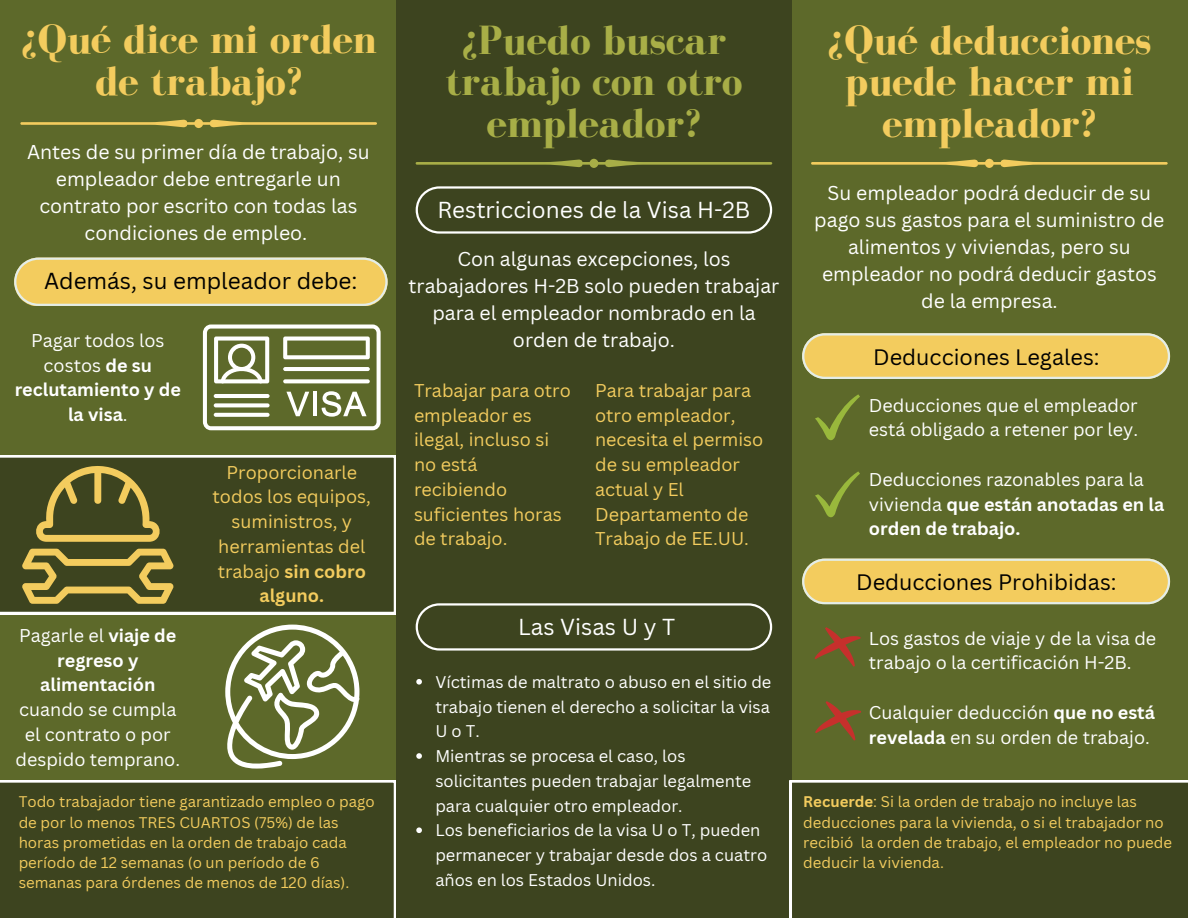
<style>
.page{position:relative;width:1188px;height:918px;background:#5d692a}
.page>*{position:absolute;margin:0;border:0;box-sizing:border-box;transform-origin:0 0}
.t1{font:700 42px/41.7px "Bodoni FLF";color:#f3cc5e;text-align:center}
.t2{font:700 42px/41.7px "Bodoni FLF";color:#a8ae47;text-align:center}
.t3{font:22.5px "Canva Sans";color:#fff}
.t4{font:22.5px "Canva Sans";color:#000}
.t5{font:21.75px "Canva Sans";color:#000}
.t6{font:19.5px/27px "Canva Sans";color:#fff;text-align:center}
.t7{font:18px/24.8px "Canva Sans";color:#fff}
.t8{font:18px/24.8px "Canva Sans";color:#f3cc5e}
.t9{font:700 18px/24.8px "Canva Sans";color:#fff;text-align:center}
.t10{font:16.5px/24.8px "Canva Sans";color:#fff}
.t11{font:15px/20.2px "Canva Sans";color:#f3cc5e}
.s1{font-weight:400}
.s2{font-weight:700}
</style>
<div class="page">
<div style="left:396px;top:0;width:396px;height:918px;background:#3d441f"></div>
<div style="left:0;top:455px;width:396px;height:159px;background:#3d441f"></div>
<div style="left:0;top:780px;width:396px;height:138px;background:#3d441f"></div>
<svg style="left:20px;top:119px;width:357px;height:9px"></svg>
<svg style="left:811px;top:159px;width:357px;height:9px"></svg>
<svg style="left:416px;top:159px;width:356px;height:9px"></svg>
<svg style="left:416px;top:186px;width:356px;height:48px"></svg>
<svg style="left:416px;top:603px;width:356px;height:48px"></svg>
<svg style="left:225px;top:625px;width:135px;height:144px"></svg>
<svg style="left:22px;top:549px;width:152px;height:55px;background:#827737"></svg>
<svg style="left:33px;top:464px;width:130px;height:78px;background:#6c672f"></svg>
<svg style="left:203px;top:325px;width:178px;height:105px"></svg>
<svg style="left:14px;top:258px;width:374px;height:48px;background:#edcc69"></svg>
<svg style="left:416px;top:679px;width:6px;height:6px"></svg>
<svg style="left:416px;top:753px;width:6px;height:6px"></svg>
<svg style="left:416px;top:827px;width:6px;height:6px"></svg>
<svg style="left:802px;top:333px;width:368px;height:46px;background:#edcc6a"></svg>
<svg style="left:815px;top:394px;width:45px;height:46px"></svg>
<svg style="left:815px;top:471px;width:45px;height:46px"></svg>
<svg style="left:802px;top:559px;width:368px;height:45px;background:#edcc69"></svg>
<svg style="left:815px;top:627px;width:46px;height:40px"></svg>
<svg style="left:815px;top:701px;width:46px;height:40px"></svg>
<div style="left:790px;top:780px;width:398px;height:138px;background:#3d441f"></div>
<p class="t1" style="left:21px;top:18px;width:358px">¿Qué dice mi orden de trabajo?</p>
<p class="t6" style="left:27px;top:138px;width:344px">Antes de su primer día de trabajo, su empleador debe entregarle un contrato por escrito con todas las condiciones de empleo.</p>
<p class="t4" style="left:44px;top:265px;width:315px">Además, su empleador debe:</p>
<p class="t9" style="left:15px;top:328px;width:168px"><span class="s1">Pagar todos los costos</span> de su reclutamiento y de la visa<span class="s1">.</span></p>
<p class="t7" style="left:16px;top:623px;width:166px;text-align:center">Pagarle el <span class="s2">viaje de regreso y alimentación </span>cuando se cumpla el contrato o por despido temprano.</p>
<p class="t8" style="left:213px;top:459px;width:160px;text-align:center">Proporcionarle todos los equipos, suministros, y herramientas del trabajo <span class="s2">sin cobro alguno.</span></p>
<p class="t11" style="left:19px;top:791px;width:357px">Todo trabajador tiene garantizado empleo o pago de por lo menos TRES CUARTOS (75%) de las horas prometidas en la orden de trabajo cada período de 12 semanas (o un período de 6 semanas para órdenes de menos de 120 días).</p>
<p class="t2" style="left:446px;top:19px;width:298px">¿Puedo buscar trabajo con otro empleador?</p>
<p class="t1" style="left:827px;top:19px;width:326px">¿Qué deducciones puede hacer mi empleador?</p>
<p class="t6" style="left:814px;top:179px;width:352px">Su empleador podrá deducir de su pago sus gastos para el suministro de alimentos y viviendas, pero su empleador no podrá deducir gastos de la empresa.</p>
<p class="t3" style="left:437px;top:194px;width:315px">Restricciones de la Visa H-2B</p>
<p class="t6" style="left:409px;top:245px;width:372px">Con algunas excepciones, los trabajadores H-2B solo pueden trabajar para el empleador nombrado en la orden de trabajo.</p>
<p class="t5" style="left:873px;top:341px;width:228px">Deducciones Legales:</p>
<p class="t7" style="left:869px;top:392px;width:271px">Deducciones que el empleador está obligado a retener por ley.</p>
<p class="t7" style="left:869px;top:466px;width:297px">Deducciones razonables para la vivienda <span class="s2">que están anotadas en la orden de trabajo.</span></p>
<p class="t5" style="left:856px;top:567px;width:262px">Deducciones Prohibidas:</p>
<p class="t8" style="left:414px;top:377px;width:158px">Trabajar para otro empleador es ilegal, incluso si no está recibiendo suficientes horas de trabajo.</p>
<p class="t8" style="left:595px;top:377px;width:170px">Para trabajar para otro empleador, necesita el permiso de su empleador actual y El<br>Departamento de<br>Trabajo de EE.UU.</p>
<p class="t3" style="left:518px;top:611px;width:158px">Las Visas U y T</p>
<p class="t10" style="left:435px;top:669px;width:338px;text-align:justify">Víctimas de maltrato o abuso en el sitio de trabajo tienen el derecho a solicitar la visa UoT.</p>
<p class="t10" style="left:435px;top:743px;width:317px">Mientras se procesa el caso, los solicitantes pueden trabajar legalmente para cualquier otro empleador.</p>
<p class="t10" style="left:435px;top:818px;width:333px">Los beneficiarios de la visa U o T, pueden permanecer y trabajar desde dos a cuatro años en los Estados Unidos.</p>
<p class="t7" style="left:869px;top:625px;width:289px">Los gastos de viaje y de la visa de trabajo o la certificación H-2B.</p>
<p class="t7" style="left:869px;top:699px;width:288px">Cualquier deducción <span class="s2">que no está revelada</span> en su orden de trabajo.</p>
<p class="t11" style="left:803px;top:791px;width:370px"><span class="s2">Recuerde</span>: Si la orden de trabajo no incluye las deducciones para la vivienda, o si el trabajador no recibió la orden de trabajo, el empleador no puede deducir la vivienda.</p>
</div>
